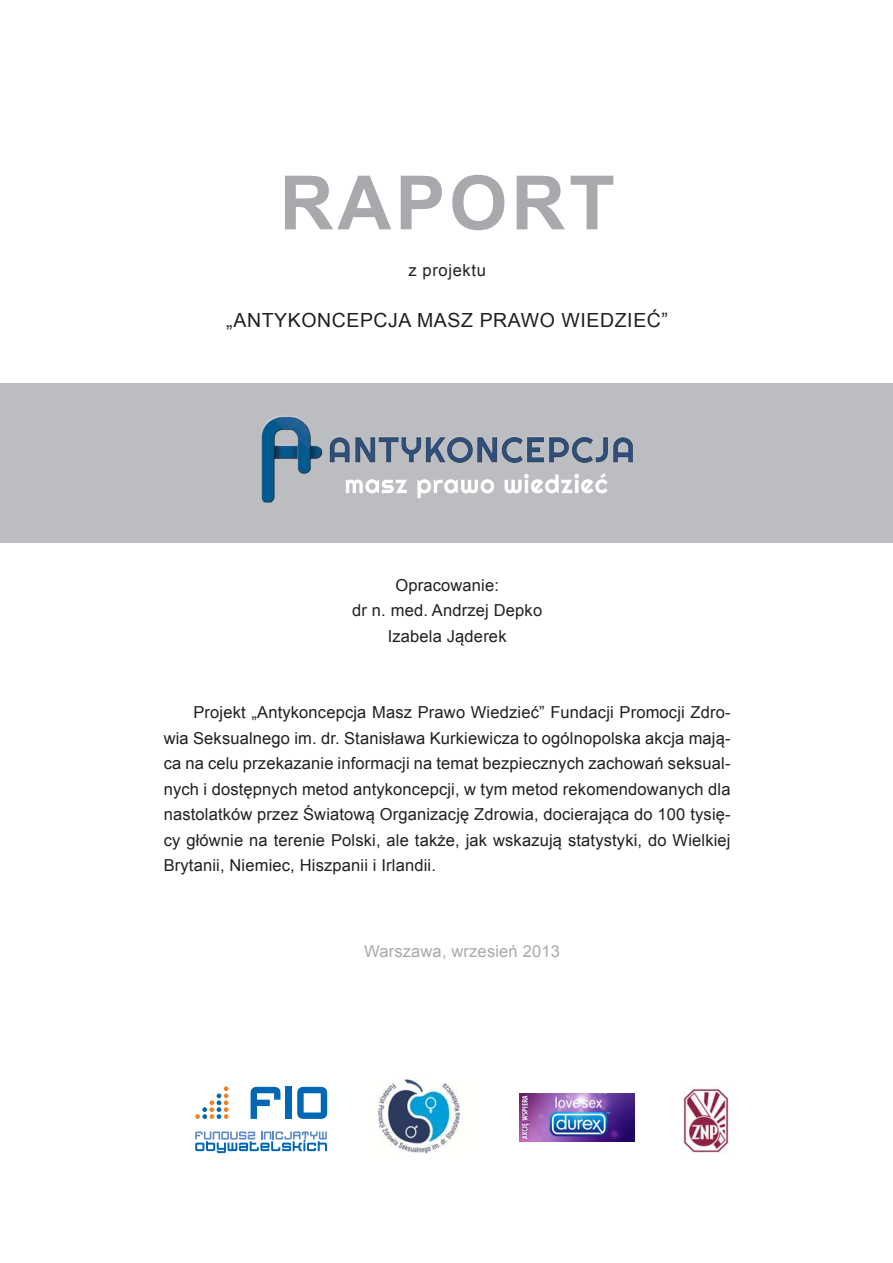
<style>
.page{position:relative;width:893px;height:1263px;background:#fff}
.page>*{position:absolute;margin:0;border:0;box-sizing:border-box;transform-origin:0 0}
.tyt{font:700 75px "Arial";letter-spacing:.05em;color:#a8a9ad}
.sub_tyt{font:19.5px "Arial";letter-spacing:.03em;color:#231f20}
.main{font:16.5px/25.5px "Arial";letter-spacing:.01em;color:#231f20;text-align:justify}
.main-2{font:16.5px "Arial";letter-spacing:.01em;color:#a8a9ad}
.main-3{font:16.5px "Arial";letter-spacing:.04em;color:#231f20}
</style>
<div class="page">
<div style="left:0;top:383px;width:893px;height:160px;background:#bcbdc0"></div>
<img style="left:261px;top:416px;width:372px;height:87px">
<svg style="left:251px;top:1087px;width:29px;height:32px"></svg>
<div style="left:286px;top:1087px;width:6px;height:32px;background:#0166b3"></div>
<svg style="left:297px;top:1087px;width:30px;height:32px"></svg>
<svg style="left:195px;top:1086px;width:33px;height:33px"></svg>
<svg style="left:195px;top:1131px;width:132px;height:22px"></svg>
<img style="left:519px;top:1093px;width:116px;height:48px">
<img style="left:681px;top:1086px;width:48px;height:69px">
<img style="left:377px;top:1078px;width:84px;height:75px">
<p class="tyt" style="left:279px;top:153px;width:337px">RAPORT</p>
<p class="main-3" style="left:408px;top:260px;width:79px">z projektu</p>
<p class="sub_tyt" style="left:226px;top:308px;width:443px">„ANTYKONCEPCJA MASZ PRAWO WIEDZIEĆ”</p>
<p class="main" style="left:395px;top:572px;width:105px">Opracowanie:</p>
<p class="main" style="left:352px;top:598px;width:191px">dr n. med. Andrzej Depko</p>
<p class="main" style="left:388px;top:623px;width:120px">Izabela Jąderek</p>
<p class="main" style="left:164px;top:700px;width:568px;text-indent:30px">Projekt „Antykoncepcja Masz Prawo Wiedzieć” Fundacji Promocji Zdro&shy;wia Seksualnego im. dr. Stanisława Kurkiewicza to ogólnopolska akcja mają&shy;ca na celu przekazanie informacji na temat bezpiecznych zachowań seksual&shy;nych i dostępnych metod antykoncepcji, w tym metod rekomendowanych dla nastolatków przez Światową Organizację Zdrowia, docierająca do 100 tysię&shy;cy głównie na terenie Polski, ale także, jak wskazują statystyki, do Wielkiej Brytanii, Niemiec, Hiszpanii i Irlandii.</p>
<p class="main-2" style="left:364px;top:940px;width:197px">Warszawa, wrzesień 2013</p>
</div>
